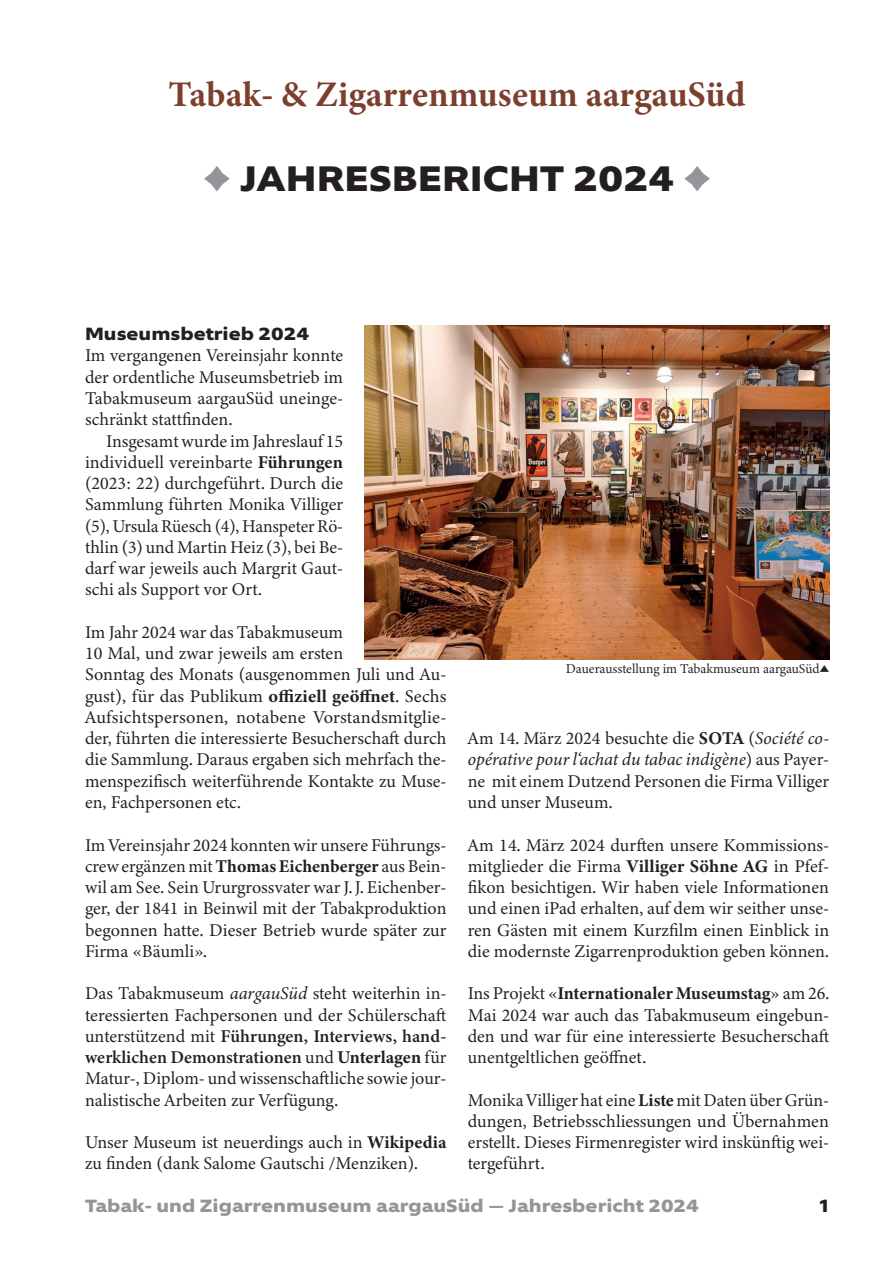
<style>
.page{position:relative;width:893px;height:1263px;background:#fff}
.page>*{position:absolute;margin:0;border:0;box-sizing:border-box;transform-origin:0 0}
.t1{font:700 36px "Minion 3";color:#7c3f2d}
.t2{font:700 expanded 36px "Morandi";color:#231f20}
.t3{font:18px/21.3px "Minion 3";color:#231f20;text-align:justify}
.t4{font:700 expanded 18px "Morandi";color:#939598}
.t5{font:700 expanded 18px "Morandi";color:#231f20}
.t6{font:13.5px "Minion 3";letter-spacing:-.005em;color:#231f20}
.s1{color:#939598}
.s2{font-weight:700}
.s3{font-style:italic}
.s4{font-weight:600}
</style>
<div class="page">
<img style="left:364px;top:326px;width:466px;height:333px">
<h1 class="t1" style="left:169px;top:69px;width:578px">Tabak- &amp; Zigarrenmuseum aargauSüd</h1>
<h1 class="t2" style="left:202px;top:151px;width:511px"><span class="s1">2</span> JAHRESBERICHT 2024 <span class="s1">2</span></h1>
<p class="t5" style="left:85px;top:320px;width:225px">Museumsbetrieb 2024</p>
<p class="t3" style="left:85px;top:345px;width:260px">Im vergangenen Vereinsjahr konnte der ordentliche Museumsbetrieb im Tabakmuseum aargauSüd uneinge&shy;schränkt stattfinden.</p>
<p class="t3" style="left:85px;top:430px;width:260px;text-indent:21px">Insgesamt wurde im Jahreslauf 15 individuell vereinbarte <span class="s2">Führungen </span>(2023: 22) durchgeführt. Durch die Sammlung führten Monika Villiger (5), Ursula Rüesch (4), Hanspeter Rö&shy;thlin (3) und Martin Heiz (3), bei Be&shy;darf war jeweils auch Margrit Gaut&shy;schi als Support vor Ort.</p>
<p class="t3" style="left:85px;top:621px;width:363px;text-align:left">Im Jahr 2024 war das Tabakmuseum<br>10 Mal, und zwar jeweils am ersten<br>Sonntag des Monats (ausgenommen Juli und Au&shy;gust), für das Publikum <span class="s2">offiziell geöffnet</span>. Sechs Aufsichtspersonen, notabene Vorstandsmitglie&shy;der, führten die interessierte Besucherschaft durch die Sammlung. Daraus ergaben sich mehrfach the&shy;menspezifisch weiterführende Kontakte zu Muse&shy;en, Fachpersonen etc.</p>
<p class="t3" style="left:85px;top:834px;width:363px">Im Vereinsjahr 2024 konnten wir unsere Führungs&shy;crew ergänzen mit <span class="s2">Thomas Eichenberger</span> aus Bein&shy;wil am See. Sein Ururgrossvater war J.J. Eichenber&shy;ger, der 1841 in Beinwil mit der Tabakproduktion begonnen hatte. Dieser Betrieb wurde später zur Firma «Bäumli».</p>
<p class="t3" style="left:85px;top:983px;width:363px">Das Tabakmuseum <span class="s3">aargauSüd</span> steht weiterhin in&shy;teressierten Fachpersonen und der Schülerschaft unterstützend mit <span class="s4">Führungen, Interviews, hand&shy;werklichen Demonstrationen</span> und <span class="s2">Unterlagen</span> für Matur-, Diplom- und wissenschaftliche sowie jour&shy;nalistische Arbeiten zur Verfügung.</p>
<p class="t3" style="left:85px;top:1131px;width:363px">Unser Museum ist neuerdings auch in <span class="s2">Wikipedia </span>zu finden (dank Salome Gautschi /Menziken).</p>
<p class="t6" style="left:566px;top:659px;width:265px">Dauerausstellung im Tabakmuseum aargauSüd▲</p>
<p class="t3" style="left:468px;top:728px;width:363px">Am 14. März 2024 besuchte die <span class="s2">SOTA</span> (<span class="s3">Société co&shy;opérative pour l‘achat du tabac indigène</span>) aus Payer&shy;ne mit einem Dutzend Personen die Firma Villiger und unser Museum.</p>
<p class="t3" style="left:468px;top:834px;width:363px">Am 14. März 2024 durften unsere Kommissions&shy;mitglieder die Firma <span class="s2">Villiger Söhne AG</span> in Pfef&shy;fikon besichtigen. Wir haben viele Informationen und einen iPad erhalten, auf dem wir seither unse&shy;ren Gästen mit einem Kurzfilm einen Einblick in die modernste Zigarrenproduktion geben können.</p>
<p class="t3" style="left:468px;top:983px;width:363px">Ins Projekt «<span class="s2">Internationaler Museumstag</span>» am 26.<br>Mai 2024 war auch das Tabakmuseum eingebun&shy;den und war für eine interessierte Besucherschaft unentgeltlichen geöffnet.</p>
<p class="t3" style="left:468px;top:1089px;width:363px">Monika Villiger hat eine <span class="s2">Liste</span> mit Daten über Grün&shy;dungen, Betriebsschliessungen und Übernahmen erstellt. Dieses Firmenregister wird inskünftig wei&shy;tergeführt.</p>
<p class="t4" style="left:85px;top:1192px;width:615px">Tabak- und Zigarrenmuseum aargauSüd — Jahresbericht 2024</p>
<p class="t5" style="left:819px;top:1192px;width:11px">1</p>
</div>
